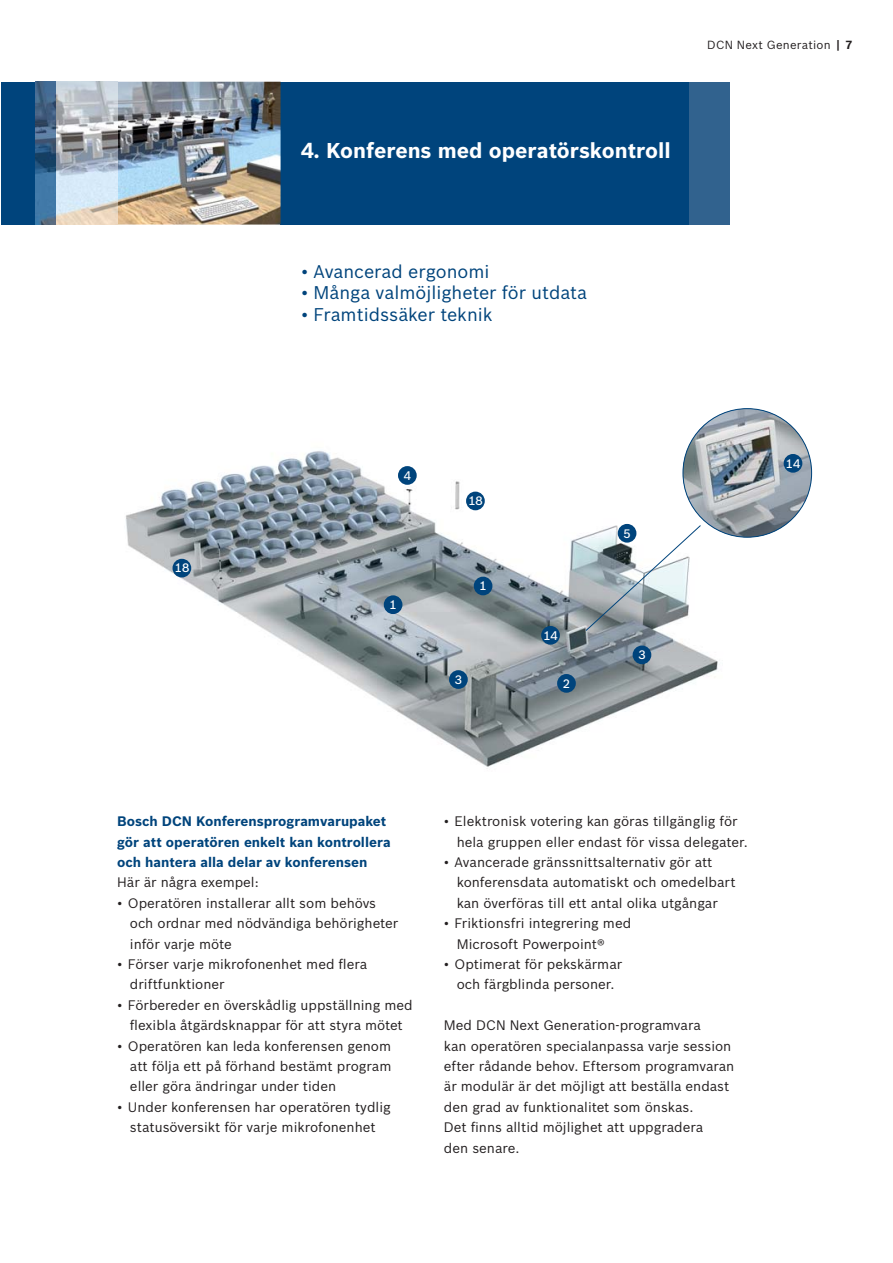
<style>
.page{position:relative;width:893px;height:1263px;background:#fff}
.page>*{position:absolute;margin:0;border:0;box-sizing:border-box;transform-origin:0 0}
.t1{font:700 21px "Bosch Sans";color:#fff}
.t2{font:18px "Bosch Sans";color:#00447c}
.t3{font:13.5px/20.4px "Bosch Sans";color:#231f20}
.t4{font:700 13.5px/20.4px "Bosch Sans";color:#00447c}
.t5{font:500 12px "Bosch Sans";color:#fff}
.t6{font:11.55px "Bosch Sans";letter-spacing:.02em;color:#231f20}
.s1{font-weight:700}
</style>
<div class="page">
<img style="left:125px;top:408px;width:640px;height:359px">
<div style="left:280px;top:82px;width:409px;height:143px;background:#00447c"></div>
<div style="left:1px;top:82px;width:35px;height:143px;background:#00447c"></div>
<div style="left:689px;top:82px;width:40px;height:143px;background:#31628e"></div>
<img style="left:117px;top:82px;width:163px;height:143px">
<img style="left:36px;top:82px;width:81px;height:143px">
<img style="left:56px;top:82px;width:1px;height:143px">
<div style="left:466px;top:492px;width:19px;height:18px;background:#00447c;border-radius:50%"></div>
<div style="left:541px;top:626px;width:19px;height:19px;background:#00447c;border-radius:50%"></div>
<div style="left:384px;top:595px;width:18px;height:19px;background:#00447c;border-radius:50%"></div>
<div style="left:557px;top:674px;width:19px;height:19px;background:#00447c;border-radius:50%"></div>
<div style="left:632px;top:646px;width:19px;height:18px;background:#00447c;border-radius:50%"></div>
<div style="left:449px;top:670px;width:19px;height:19px;background:#00447c;border-radius:50%"></div>
<div style="left:398px;top:466px;width:18px;height:19px;background:#00447c;border-radius:50%"></div>
<svg style="left:585px;top:525px;width:116px;height:106px"></svg>
<img style="left:683px;top:409px;width:128px;height:128px;border-radius:50%">
<div style="left:473px;top:577px;width:19px;height:18px;background:#00447c;border-radius:50%"></div>
<div style="left:172px;top:559px;width:19px;height:19px;background:#00447c;border-radius:50%"></div>
<div style="left:783px;top:454px;width:19px;height:19px;background:#00447c;border-radius:50%"></div>
<p class="t5" style="left:175px;top:563px;width:16px">18</p>
<h1 class="t1" style="left:301px;top:142px;width:371px">4. Konferens med operatörskontroll</h1>
<p class="t6" style="left:707px;top:40px;width:146px">DCN Next Generation <span class="s1">| 7</span></p>
<h2 class="t2" style="left:301px;top:264px;width:190px">• Avancerad ergonomi</h2>
<h2 class="t2" style="left:301px;top:286px;width:287px">• Många valmöjligheter för utdata</h2>
<h2 class="t2" style="left:301px;top:307px;width:193px">• Framtidssäker teknik</h2>
<p class="t5" style="left:404px;top:471px;width:9px">4</p>
<p class="t5" style="left:389px;top:600px;width:9px">1</p>
<p class="t5" style="left:468px;top:496px;width:16px">18</p>
<p class="t5" style="left:479px;top:581px;width:9px">1</p>
<p class="t5" style="left:455px;top:675px;width:9px">3</p>
<p class="t5" style="left:543px;top:630px;width:16px">14</p>
<p class="t5" style="left:563px;top:679px;width:9px">2</p>
<p class="t5" style="left:623px;top:528px;width:9px">5</p>
<p class="t5" style="left:638px;top:650px;width:9px">3</p>
<p class="t5" style="left:785px;top:458px;width:16px">14</p>
<p class="t4" style="left:117px;top:812px;width:275px">Bosch DCN Konferensprogramvarupaket gör att operatören enkelt kan kontrollera och hantera alla delar av konferensen</p>
<p class="t3" style="left:117px;top:873px;width:143px">Här är några exempel:</p>
<p class="t3" style="left:130px;top:894px;width:270px;text-indent:-13px">• Operatören installerar allt som behövs och ordnar med nödvändiga behörigheter inför varje möte</p>
<p class="t3" style="left:130px;top:955px;width:239px;text-indent:-13px">• Förser varje mikrofonenhet med flera driftfunktioner</p>
<p class="t3" style="left:117px;top:996px;width:297px;text-align:center">• Förbereder en överskådlig uppställning med flexibla åtgärdsknappar för att styra mötet</p>
<p class="t3" style="left:130px;top:1037px;width:263px;text-align:justify;text-indent:-13px">• Operatören kan leda konferensen genom att följa ett på förhand bestämt program eller göra ändringar under tiden</p>
<p class="t3" style="left:117px;top:1098px;width:275px;text-align:center">• Under konferensen har operatören tydlig statusöversikt för varje mikrofonenhet</p>
<p class="t3" style="left:456px;top:812px;width:292px;text-indent:-13px">• Elektronisk votering kan göras tillgänglig för hela gruppen eller endast för vissa delegater.</p>
<p class="t3" style="left:456px;top:853px;width:280px;text-indent:-13px">• Avancerade gränssnittsalternativ gör att konferensdata automatiskt och omedelbart kan överföras till ett antal olika utgångar</p>
<p class="t3" style="left:456px;top:914px;width:176px;text-indent:-13px">• Friktionsfri integrering med<br>Microsoft Powerpoint®</p>
<p class="t3" style="left:444px;top:955px;width:180px;text-align:center">• Optimerat för pekskärmar och färgblinda personer.</p>
<p class="t3" style="left:444px;top:1016px;width:292px">Med DCN Next Generation-programvara<br>kan operatören specialanpassa varje session efter rådande behov. Eftersom programvaran är modulär är det möjligt att beställa endast den grad av funktionalitet som önskas.<br>Det finns alltid möjlighet att uppgradera<br>den senare.</p>
</div>
